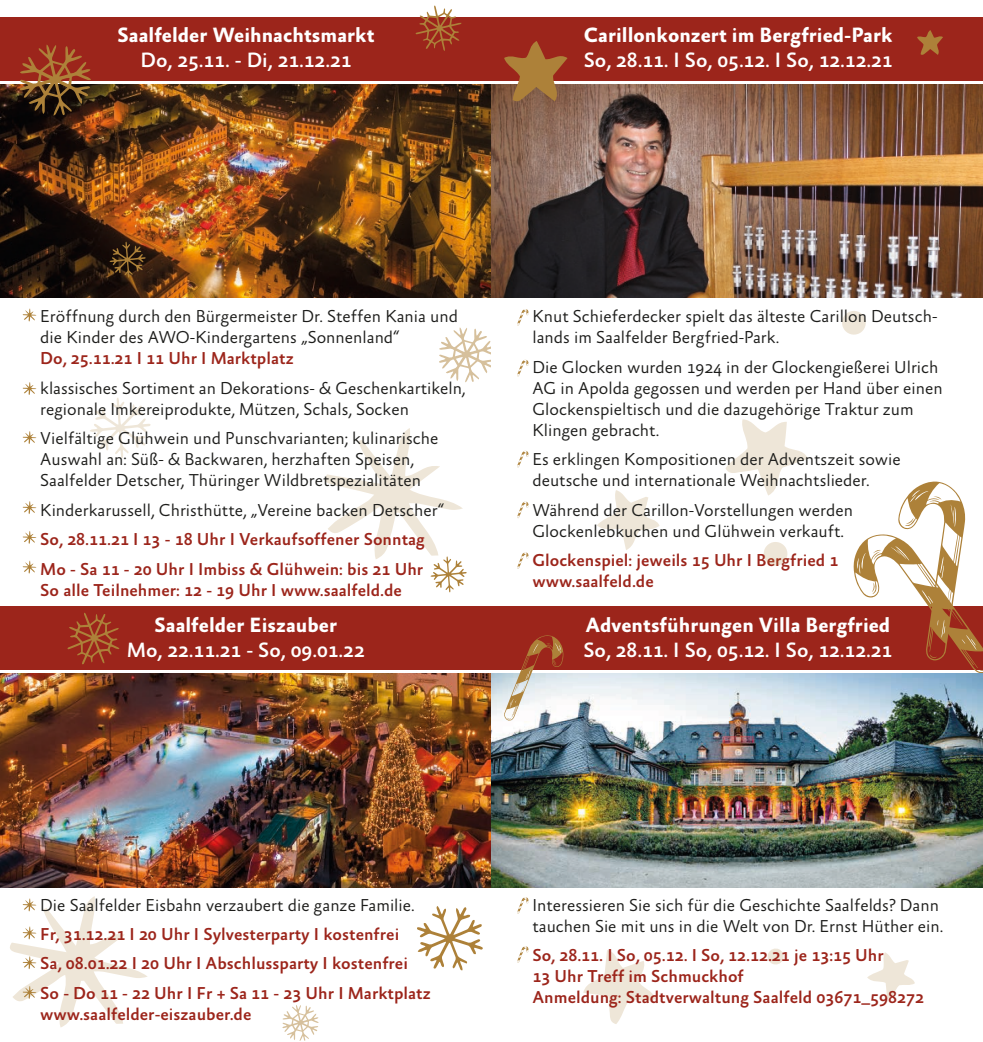
<style>
.page{position:relative;width:983px;height:1042px;background:#fff}
.page>*{position:absolute;margin:0;border:0;box-sizing:border-box;transform-origin:0 0}
.t1{font:700 21px/25.2px "Absara Sans OT";color:#fff;text-align:center}
.t2{font:500 21px/25.2px "Absara Sans OT";color:#fff;text-align:center}
.t3{font:300 17.5px/21px "Absara Sans OT";color:#1d1d1b}
.t4{font:500 17.5px/29.4px "Absara Sans OT";color:#9c251b}
.s1{font-weight:500}
.s2{font-weight:500;color:#9c251b}
.s3{font-weight:300;color:#1d1d1b}
.s4{font-weight:700}
</style>
<div class="page">
<div style="left:0;top:17px;width:491px;height:64px;background:#9c251b"></div>
<svg style="left:23px;top:308px;width:13px;height:14px"></svg>
<img style="left:0;top:84px;width:491px;height:214px">
<svg style="left:20px;top:44px;width:71px;height:72px"></svg>
<svg style="left:415px;top:6px;width:46px;height:45px"></svg>
<svg style="left:282px;top:1005px;width:36px;height:36px"></svg>
<svg style="left:325px;top:428px;width:141px;height:164px"></svg>
<svg style="left:109px;top:242px;width:37px;height:36px"></svg>
<svg style="left:90px;top:397px;width:60px;height:61px"></svg>
<div style="left:0;top:606px;width:491px;height:64px;background:#9c251b"></div>
<img style="left:0;top:674px;width:491px;height:213px">
<svg style="left:23px;top:382px;width:13px;height:13px"></svg>
<svg style="left:23px;top:431px;width:13px;height:13px"></svg>
<svg style="left:23px;top:501px;width:13px;height:13px"></svg>
<svg style="left:23px;top:531px;width:13px;height:13px"></svg>
<svg style="left:23px;top:560px;width:13px;height:14px"></svg>
<svg style="left:417px;top:906px;width:65px;height:64px"></svg>
<svg style="left:439px;top:327px;width:52px;height:55px"></svg>
<svg style="left:67px;top:613px;width:52px;height:52px"></svg>
<svg style="left:10px;top:896px;width:138px;height:131px"></svg>
<img style="left:491px;top:80px;width:491px;height:904px">
<svg style="left:596px;top:490px;width:63px;height:60px"></svg>
<svg style="left:866px;top:952px;width:48px;height:47px"></svg>
<svg style="left:725px;top:419px;width:82px;height:76px"></svg>
<svg style="left:583px;top:950px;width:72px;height:74px"></svg>
<svg style="left:841px;top:311px;width:24px;height:24px"></svg>
<svg style="left:767px;top:948px;width:16px;height:16px"></svg>
<svg style="left:517px;top:309px;width:11px;height:17px"></svg>
<div style="left:491px;top:17px;width:491px;height:63px;background:#9c251b"></div>
<div style="left:491px;top:606px;width:491px;height:64px;background:#9c251b"></div>
<svg style="left:852px;top:480px;width:130px;height:194px"></svg>
<svg style="left:517px;top:360px;width:11px;height:17px"></svg>
<svg style="left:517px;top:451px;width:11px;height:17px"></svg>
<svg style="left:517px;top:501px;width:11px;height:17px"></svg>
<svg style="left:517px;top:552px;width:11px;height:17px"></svg>
<svg style="left:517px;top:897px;width:11px;height:17px"></svg>
<svg style="left:517px;top:946px;width:11px;height:17px"></svg>
<svg style="left:503px;top:635px;width:60px;height:86px"></svg>
<svg style="left:763px;top:542px;width:24px;height:24px"></svg>
<svg style="left:917px;top:30px;width:25px;height:25px"></svg>
<svg style="left:504px;top:41px;width:63px;height:63px"></svg>
<p class="t1" style="left:117px;top:23px;width:258px">Saalfelder Weihnachtsmarkt<br><span class="s1">Do, 25.11. - Di, 21.12.21</span></p>
<p class="t1" style="left:583px;top:23px;width:310px;text-align:left">Carillonkonzert im Bergfried-Park<br><span class="s1">So, 28.11. I So, 05.12. I So, 12.12.21</span></p>
<p class="t3" style="left:40px;top:307px;width:419px">Eröffnung durch den Bürgermeister Dr. Steffen Kania und die Kinder des AWO-Kindergartens „Sonnenland“<br><span class="s2">Do, 25.11.21 I 11 Uhr I Marktplatz</span></p>
<p class="t3" style="left:40px;top:379px;width:427px">klassisches Sortiment an Dekorations- &amp; Geschenkartikeln, regionale Imkereiprodukte, Mützen, Schals, Socken</p>
<p class="t3" style="left:40px;top:429px;width:399px">Vielfältige Glühwein und Punschvarianten; kulinarische<br>Auswahl an: Süß- &amp; Backwaren, herzhaften Speisen,<br>Saalfelder Detscher, Thüringer Wildbretspezialitäten</p>
<p class="t4" style="left:40px;top:496px;width:405px"><span class="s3">Kinderkarussell, Christhütte, „Vereine backen Detscher“<br></span>So, 28.11.21 I 13 - 18 Uhr I Verkaufsoffener Sonntag<br>Mo - Sa 11 - 20 Uhr I Imbiss &amp; Glühwein: bis 21 Uhr</p>
<p class="t4" style="left:40px;top:576px;width:363px">So alle Teilnehmer: 12 - 19 Uhr I www.saalfeld.de</p>
<p class="t2" style="left:127px;top:614px;width:239px"><span class="s4">Saalfelder Eiszauber<br></span>Mo, 22.11.21 - So, 09.01.22</p>
<p class="t3" style="left:532px;top:307px;width:406px">Knut Schieferdecker spielt das älteste Carillon Deutsch&shy;lands im Saalfelder Bergfried-Park.</p>
<p class="t3" style="left:532px;top:358px;width:412px">Die Glocken wurden 1924 in der Glockengießerei Ulrich AG in Apolda gegossen und werden per Hand über einen Glockenspieltisch und die dazugehörige Traktur zum Klingen gebracht.</p>
<p class="t3" style="left:532px;top:450px;width:370px">Es erklingen Kompositionen der Adventszeit sowie deutsche und internationale Weihnachtslieder.</p>
<p class="t3" style="left:532px;top:500px;width:322px">Während der Carillon-Vorstellungen werden<br>Glockenlebkuchen und Glühwein verkauft.</p>
<p class="t4" style="left:532px;top:551px;width:307px;line-height:21px">Glockenspiel: jeweils 15 Uhr I Bergfried 1 www.saalfeld.de</p>
<p class="t2" style="left:583px;top:614px;width:310px;text-align:left"><span class="s4">Adventsführungen Villa Bergfried<br></span>So, 28.11. I So, 05.12. I So, 12.12.21</p>
<p class="t4" style="left:40px;top:891px;width:392px"><span class="s3">Die Saalfelder Eisbahn verzaubert die ganze Familie.<br></span>Fr, 31.12.21 I 20 Uhr I Sylvesterparty I kostenfrei<br>Sa, 08.01.22 I 20 Uhr I Abschlussparty I kostenfrei So - Do 11 - 22 Uhr I Fr + Sa 11 - 23 Uhr I Marktplatz</p>
<p class="t4" style="left:40px;top:1000px;width:213px">www.saalfelder-eiszauber.de</p>
<p class="t3" style="left:532px;top:895px;width:412px">Interessieren Sie sich für die Geschichte Saalfelds? Dann tauchen Sie mit uns in die Welt von Dr. Ernst Hüther ein.</p>
<p class="t4" style="left:532px;top:946px;width:393px;line-height:21px">So, 28.11. I So, 05.12. I So, 12.12.21 je 13:15 Uhr<br>13 Uhr Treff im Schmuckhof<br>Anmeldung: Stadtverwaltung Saalfeld 03671_598272</p>
</div>
